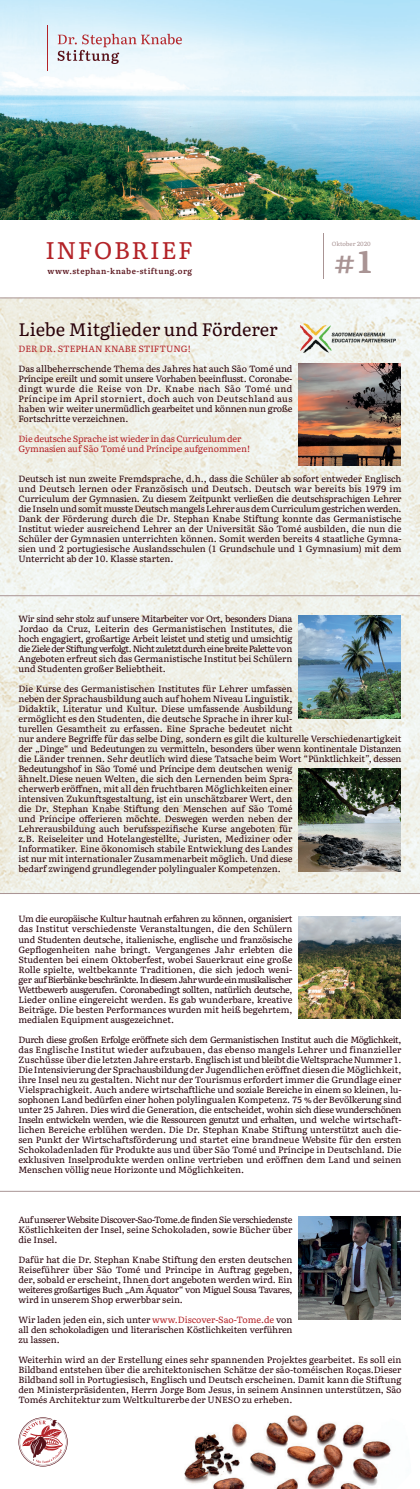
<style>
.page{position:relative;width:420px;height:1489px;background:#fff}
.page>*{position:absolute;margin:0;border:0;box-sizing:border-box;transform-origin:0 0}
.t1{font:700 31px "Literata";color:#a99494}
.t2{font:24px "Literata";letter-spacing:.06em;color:#b32328}
.t3{font:18px "Literata";color:#2a0209}
.t4{font:9px/10px "Literata";color:#2a0209;text-align:justify}
.t5{font:9px/10px "Literata";letter-spacing:-.02em;color:#b32328}
.t6{font:9px "Literata";color:#b32328}
.t7{font:600 8px "Literata";letter-spacing:.06em;color:#581119}
.t8{font:6px "Literata";color:#a99494}
.s1{color:#b32328}
</style>
<div class="page">
<img style="left:184px;top:1415px;width:207px;height:73px">
<img style="left:0;top:0;width:420px;height:220px">
<img style="left:0;top:297px;width:420px;height:596px">
<svg style="left:58px;top:34px;width:124px;height:30px"></svg>
<hr style="left:47px;top:25px;width:1px;height:46px;background:#b32328">
<hr style="left:323px;top:233px;width:1px;height:46px;background:#a99494">
<img style="left:298px;top:363px;width:103px;height:103px">
<img style="left:298px;top:615px;width:103px;height:103px">
<img style="left:298px;top:768px;width:103px;height:103px">
<img style="left:298px;top:1216px;width:103px;height:103px">
<img style="left:298px;top:916px;width:103px;height:102px">
<img style="left:290px;top:314px;width:113px;height:46px">
<svg style="left:18px;top:1417px;width:50px;height:49px"></svg>
<hr style="left:0;top:298px;width:420px;height:1px;background:#a99494">
<hr style="left:0;top:595px;width:420px;height:1px;background:#a99494">
<hr style="left:0;top:893px;width:420px;height:1px;background:#a99494">
<hr style="left:0;top:1191px;width:420px;height:1px;background:#a99494">
<h2 class="t2" style="left:45px;top:232px;width:149px">INFOBRIEF</h2>
<p class="t7" style="left:47px;top:265px;width:146px">www.stephan-knabe-stiftung.org</p>
<p class="t8" style="left:332px;top:239px;width:40px">Oktober 2020</p>
<h1 class="t1" style="left:334px;top:236px;width:41px">#1</h1>
<h3 class="t3" style="left:18px;top:316px;width:261px">Liebe Mitglieder und Förderer</h3>
<p class="t6" style="left:18px;top:342px;width:174px">DER DR. STEPHAN KNABE STIFTUNG!</p>
<p class="t4" style="left:18px;top:363px;width:275px">Das allbeherrschende Thema des Jahres hat auch São Tomé und Príncipe ereilt und somit unsere Vorhaben beeinflusst. Coronabe&shy;dingt wurde die Reise von Dr. Knabe nach São Tomé und Príncipe im April storniert, doch auch von Deutschland aus haben wir weiter unermüdlich gearbeitet und können nun große Fortschritte verzeichnen.</p>
<p class="t5" style="left:18px;top:433px;width:233px">Die deutsche Sprache ist wieder in das Curriculum der<br>Gymnasien auf São Tomé und Príncipe aufgenommen!</p>
<p class="t4" style="left:18px;top:473px;width:384px">Deutsch ist nun zweite Fremdsprache, d.h., dass die Schüler ab sofort entweder Englisch und Deutsch lernen oder Französisch und Deutsch. Deutsch war bereits bis 1979 im Curriculum der Gymnasien. Zu diesem Zeitpunkt verließen die deutschsprachigen Lehrer die Inseln und somit musste Deutsch mangels Lehrer aus dem Curriculum gestrichen werden.<br>Dank der Förderung durch die Dr. Stephan Knabe Stiftung konnte das Germanistische Institut wieder ausreichend Lehrer an der Universität São Tomé ausbilden, die nun die Schüler der Gymnasien unterrichten können. Somit werden bereits 4 staatliche Gymna&shy;sien und 2 portugiesische Auslandsschulen (1 Grundschule und 1 Gymnasium) mit dem Unterricht ab der 10. Klasse starten.</p>
<p class="t4" style="left:18px;top:613px;width:275px">Wir sind sehr stolz auf unsere Mitarbeiter vor Ort, besonders Diana Jordao da Cruz, Leiterin des Germanistischen Institutes, die hoch engagiert, großartige Arbeit leistet und stetig und umsichtig die Ziele der Stiftung verfolgt. Nicht zuletzt durch eine breite Palette von Angeboten erfreut sich das Germanistische Institut bei Schülern und Studenten großer Beliebtheit.</p>
<p class="t4" style="left:18px;top:683px;width:384px;text-align:left">Die Kurse des Germanistischen Institutes für Lehrer umfassen<br>neben der Sprachausbildung auch auf hohem Niveau Linguistik,<br>Didaktik, Literatur und Kultur. Diese umfassende Ausbildung<br>ermöglicht es den Studenten, die deutsche Sprache in ihrer kul-<br>turellen Gesamtheit zu erfassen. Eine Sprache bedeutet nicht<br>nur andere Begriffe für das selbe Ding, sondern es gilt die kulturelle Verschiedenartigkeit der „Dinge“ und Bedeutungen zu vermitteln, besonders über wenn kontinentale Distanzen die Länder trennen. Sehr deutlich wird diese Tatsache beim Wort “Pünktlichkeit”, dessen Bedeutungshof in São Tomé und Príncipe dem deutschen wenig<br>ähnelt.Diese neuen Welten, die sich den Lernenden beim Spra-<br>cherwerb eröffnen, mit all den fruchtbaren Möglichkeiten einer<br>intensiven Zukunftsgestaltung, ist ein unschätzbarer Wert, den<br>die Dr. Stephan Knabe Stiftung den Menschen auf São Tomé<br>und Príncipe offerieren möchte. Deswegen werden neben der<br>Lehrerausbildung auch berufsspezifische Kurse angeboten für<br>z.B. Reiseleiter und Hotelangestellte, Juristen, Mediziner oder<br>Informatiker. Eine ökonomisch stabile Entwicklung des Landes<br>ist nur mit internationaler Zusammenarbeit möglich. Und diese<br>bedarf zwingend grundlegender polylingualer Kompetenzen.</p>
<p class="t4" style="left:18px;top:913px;width:275px">Um die europäische Kultur hautnah erfahren zu können, organisiert das Institut verschiedenste Veranstaltungen, die den Schülern und Studenten deutsche, italienische, englische und französische Gepflogenheiten nahe bringt. Vergangenes Jahr erlebten die Studenten bei einem Oktoberfest, wobei Sauerkraut eine große Rolle spielte, weltbekannte Traditionen, die sich jedoch weni&shy;ger auf Bierbänke beschränkte. In diesem Jahr wurde ein musikalischer Wettbewerb ausgerufen. Coronabedingt sollten, natürlich deutsche, Lieder online eingereicht werden. Es gab wunderbare, kreative Beiträge. Die besten Performances wurden mit heiß begehrtem, medialen Equipment ausgezeichnet.</p>
<p class="t4" style="left:18px;top:1033px;width:384px">Durch diese großen Erfolge eröffnete sich dem Germanistischen Institut auch die Möglichkeit, das Englische Institut wieder aufzubauen, das ebenso mangels Lehrer und finanzieller Zuschüsse über die letzten Jahre erstarb. Englisch ist und bleibt die Weltsprache Nummer 1.<br>Die Intensivierung der Sprachausbildung der Jugendlichen eröffnet diesen die Möglichkeit, ihre Insel neu zu gestalten. Nicht nur der Tourismus erfordert immer die Grundlage einer Vielsprachigkeit. Auch andere wirtschaftliche und soziale Bereiche in einem so kleinen, lu&shy;sophonen Land bedürfen einer hohen polylingualen Kompetenz. 75 % der Bevölkerung sind unter 25 Jahren. Dies wird die Generation, die entscheidet, wohin sich diese wunderschönen Inseln entwickeln werden, wie die Ressourcen genutzt und erhalten, und welche wirtschaft&shy;lichen Bereiche erblühen werden. Die Dr. Stephan Knabe Stiftung unterstützt auch die&shy;sen Punkt der Wirtschaftsförderung und startet eine brandneue Website für den ersten Schokoladenladen für Produkte aus und über São Tomé und Príncipe in Deutschland. Die exklusiven Inselprodukte werden online vertrieben und eröffnen dem Land und seinen Menschen völlig neue Horizonte und Möglichkeiten.</p>
<p class="t4" style="left:18px;top:1213px;width:275px">Auf unserer Website Discover-Sao-Tome.de finden Sie verschiedenste Köstlichkeiten der Insel, seine Schokoladen, sowie Bücher über die Insel.</p>
<p class="t4" style="left:18px;top:1253px;width:275px">Dafür hat die Dr. Stephan Knabe Stiftung den ersten deutschen Reiseführer über São Tomé und Principe in Auftrag gegeben, der, sobald er erscheint, Ihnen dort angeboten werden wird. Ein weiteres großartiges Buch „Am Äquator“ von Miguel Sousa Tavares, wird in unserem Shop erwerbbar sein.</p>
<p class="t4" style="left:18px;top:1313px;width:275px">Wir laden jeden ein, sich unter <span class="s1">www.Discover-Sao-Tome.de</span> von all den schokoladigen und literarischen Köstlichkeiten verführen zu lassen.</p>
<p class="t4" style="left:18px;top:1353px;width:384px">Weiterhin wird an der Erstellung eines sehr spannenden Projektes gearbeitet. Es soll ein Bildband entstehen über die architektonischen Schätze der são-toméischen Roças.Dieser Bildband soll in Portugiesisch, Englisch und Deutsch erscheinen. Damit kann die Stiftung den Ministerpräsidenten, Herrn Jorge Bom Jesus, in seinem Ansinnen unterstützen, São Tomés Architektur zum Weltkulturerbe der UNESO zu erheben.</p>
</div>
